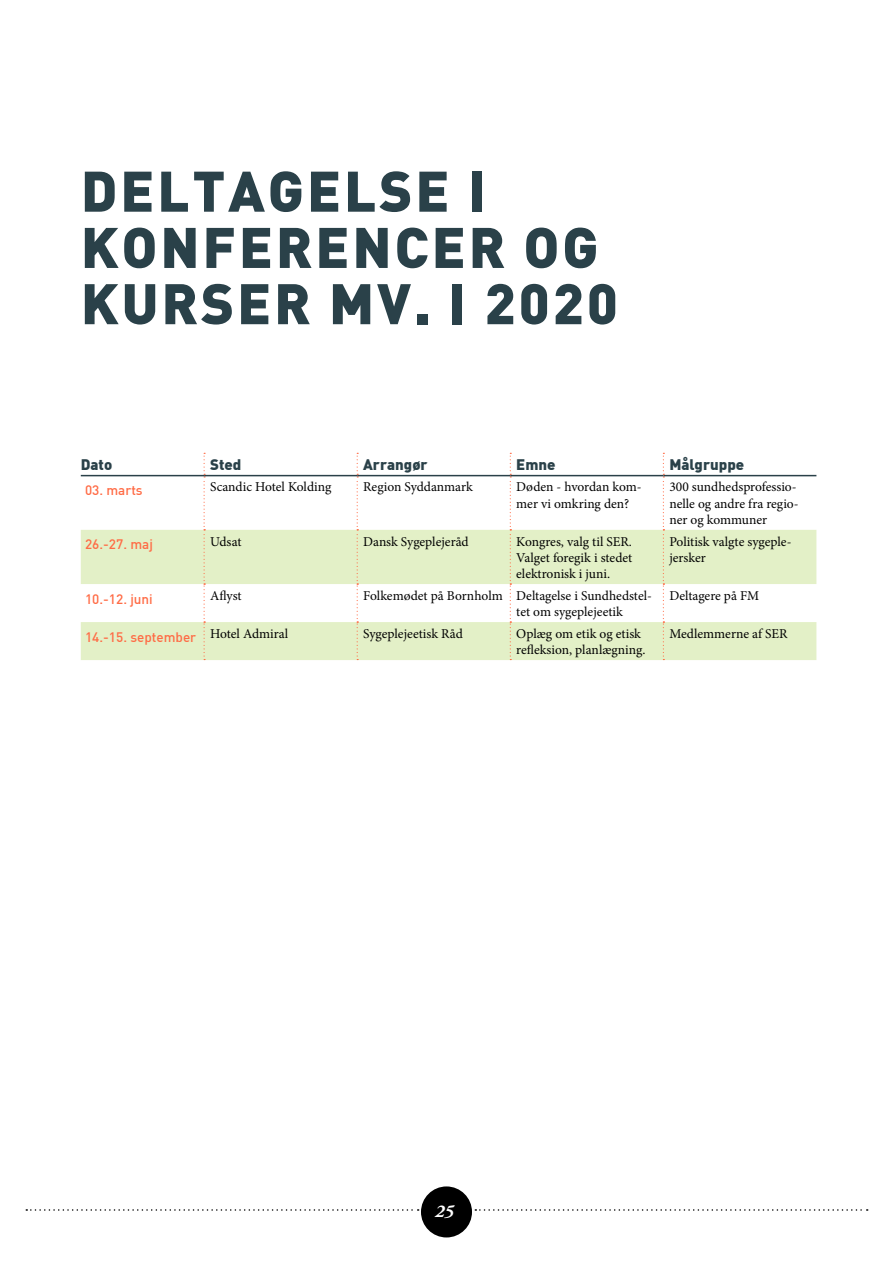
<style>
.page{position:relative;width:893px;height:1263px;background:#fff}
.page>*{position:absolute;margin:0;border:0;box-sizing:border-box;transform-origin:0 0}
.t1{font:900 56.25px/56.2px "DIN";letter-spacing:.05em;color:#2a4149}
.t2{font:italic 700 18px "Adobe Garamond Pro";color:#fff}
.t3{font:900 15px "DIN";color:#2a4149}
.t4{font:13.5px/16.2px "Minion Pro";color:#000}
.t5{font:500 13.5px "DIN";color:#ff6b45}
</style>
<div class="page">
<div style="left:421px;top:1186px;width:51px;height:51px;background:#000;border-radius:50%"></div>
<svg style="left:26px;top:1209px;width:393px;height:2px"></svg>
<svg style="left:475px;top:1209px;width:393px;height:2px"></svg>
<svg style="left:81px;top:530px;width:735px;height:130px;fill:#e3f0c7"></svg>
<svg style="left:204px;top:453px;width:1px;height:207px"></svg>
<svg style="left:357px;top:453px;width:1px;height:207px"></svg>
<svg style="left:510px;top:453px;width:1px;height:207px"></svg>
<svg style="left:663px;top:453px;width:1px;height:207px"></svg>
<hr style="left:81px;top:475px;width:123px;height:1px;background:#2a4149">
<hr style="left:204px;top:475px;width:153px;height:1px;background:#2a4149">
<hr style="left:357px;top:475px;width:153px;height:1px;background:#2a4149">
<hr style="left:510px;top:475px;width:153px;height:1px;background:#2a4149">
<hr style="left:663px;top:475px;width:153px;height:1px;background:#2a4149">
<h1 class="t1" style="left:81px;top:160px;width:539px">DELTAGELSE I<br>KONFERENCER OG<br>KURSER MV. I 2020</h1>
<p class="t3" style="left:81px;top:454px;width:33px">Dato</p>
<p class="t3" style="left:210px;top:454px;width:33px">Sted</p>
<p class="t3" style="left:363px;top:454px;width:66px">Arrangør</p>
<p class="t3" style="left:516px;top:454px;width:41px">Emne</p>
<p class="t3" style="left:669px;top:454px;width:76px">Målgruppe</p>
<p class="t5" style="left:85px;top:482px;width:59px">03. marts</p>
<p class="t4" style="left:210px;top:479px;width:123px">Scandic Hotel Kolding</p>
<p class="t4" style="left:363px;top:479px;width:111px">Region Syddanmark</p>
<p class="t4" style="left:516px;top:479px;width:127px">Døden - hvordan kom&shy;mer vi omkring den?</p>
<p class="t4" style="left:669px;top:479px;width:131px">300 sundhedsprofessio&shy;nelle og andre fra regio&shy;ner og kommuner</p>
<p class="t5" style="left:85px;top:536px;width:69px">26.-27. maj</p>
<p class="t4" style="left:210px;top:533px;width:33px">Udsat</p>
<p class="t4" style="left:363px;top:533px;width:107px">Dansk Sygeplejeråd</p>
<p class="t4" style="left:516px;top:533px;width:118px;text-align:justify">Kongres, valg til SER.<br>Valget foregik i stedet elektronisk i juni.</p>
<p class="t4" style="left:669px;top:533px;width:124px">Politisk valgte sygeple&shy;jersker</p>
<p class="t5" style="left:85px;top:590px;width:69px">10.-12. juni</p>
<p class="t4" style="left:210px;top:587px;width:33px">Aflyst</p>
<p class="t4" style="left:516px;top:587px;width:137px;text-indent:-153px">Folkemødet på Bornholm Deltagelse i Sundhedstel&shy;tet om sygeplejeetik</p>
<p class="t4" style="left:669px;top:587px;width:91px">Deltagere på FM</p>
<p class="t5" style="left:85px;top:628px;width:205px">14.-15. september <sup>Hotel</sup> <sup>Admiral</sup></p>
<p class="t4" style="left:363px;top:625px;width:101px">Sygeplejeetisk Råd</p>
<p class="t4" style="left:516px;top:625px;width:131px">Oplæg om etik og etisk refleksion, planlægning.</p>
<p class="t4" style="left:669px;top:625px;width:120px">Medlemmerne af SER</p>
<h2 class="t2" style="left:435px;top:1200px;width:20px">25</h2>
</div>
